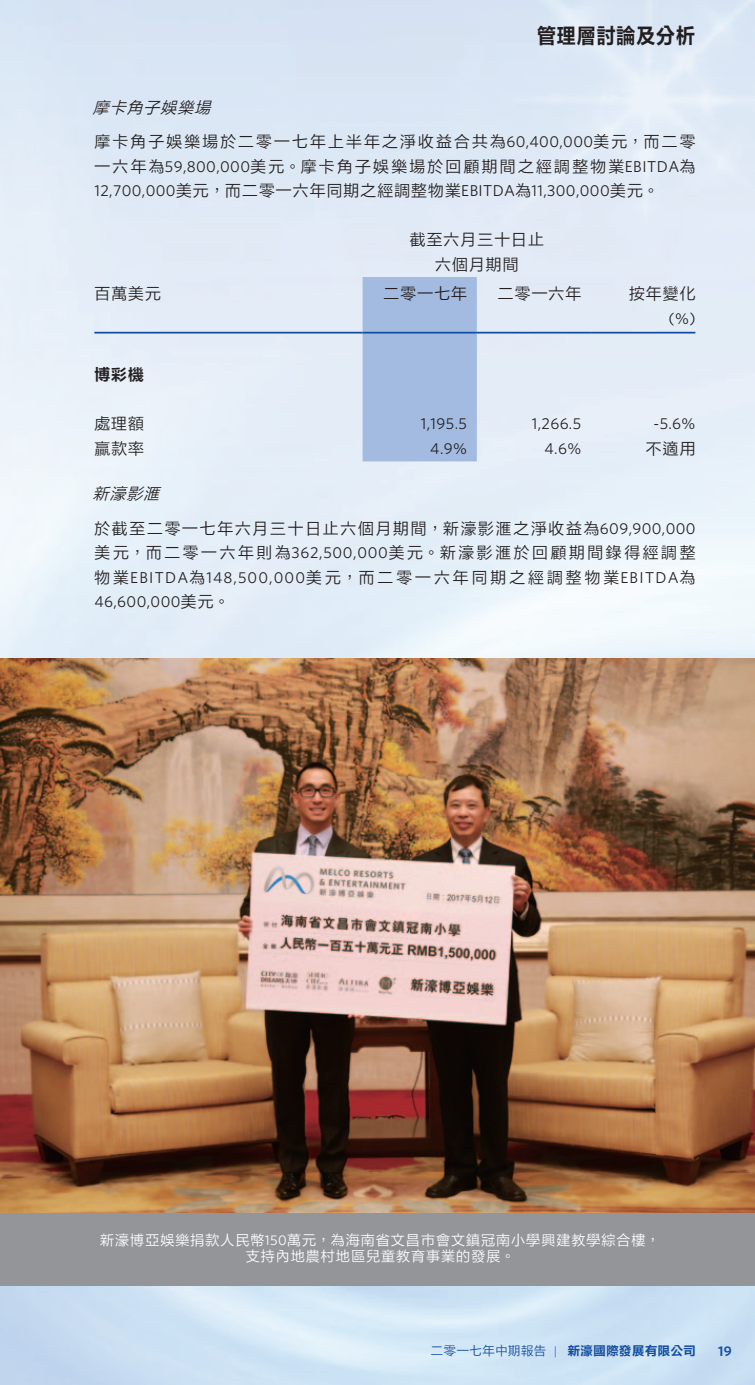
<style>
.page{position:relative;width:755px;height:1385px;background:#fff}
.page>*{position:absolute;margin:0;border:0;box-sizing:border-box;transform-origin:0 0}
.t1{font:21px "FZLTCHB B51 0";letter-spacing:.05em;color:#231f20;scale:.9 1}
.t2{font:15.75px/34.5px "FZLTXIHB B51 0";letter-spacing:.14em;color:#231f20}
.t3{font:15.75px "Whitney";letter-spacing:.025em;color:#231f20}
.t4{font:15.75px/24.5px "Whitney";letter-spacing:.07em;color:#231f20}
.t5{font:15.75px/34.5px "FZLTXIHB B51 0";letter-spacing:.115em;color:#231f20}
.t6{font:15.75px "FZLTXIHB B51 0";letter-spacing:.17em;color:#231f20}
.t7{font:15.75px/24.5px "FZLTXIHB B51 0";letter-spacing:.075em;color:#231f20;text-align:center}
.t8{font:15.75px "FZLTCHB B51 0";color:#231f20}
.t9{font:14px/15.8px "FZLTXIHB B51 0";letter-spacing:.075em;color:#fff;text-align:center}
.t10{font:600 14px "Whitney";color:#124da0}
.t11{font:12.25px "FZLTCHB B51 0";letter-spacing:.05em;color:#124da0}
.s1{font-style:italic}
.s2{font-family:"Whitney"}
.s3{font-family:"FZLTXIHB B51 0"}
.s4{font-family:"Whitney";font-weight:300}
</style>
<div class="page">
<img style="left:0;top:0;width:754px;height:1384px">
<div style="left:362px;top:277px;width:114px;height:184px;background:#a3bbe0"></div>
<hr style="left:94px;top:332px;width:268px;height:1px;background:#124da0">
<hr style="left:362px;top:332px;width:114px;height:1px;background:#124da0">
<hr style="left:476px;top:332px;width:114px;height:1px;background:#124da0">
<hr style="left:590px;top:332px;width:104px;height:1px;background:#124da0">
<div style="left:0;top:1204px;width:754px;height:81px;background:#939598"></div>
<img style="left:0;top:658px;width:754px;height:553px">
<h1 class="t1" style="left:536px;top:24px;width:177px">管理層討論及分析</h1>
<p class="t2" style="left:93px;top:90px;width:603px"><span class="s1">摩卡角子娛樂場<br></span>摩卡角子娛樂場於二零一七年上半年之淨收益合共為<span class="s2">60,400,000</span>美元，而二零</p>
<p class="t2" style="left:94px;top:149px;width:602px">一六年為<span class="s2">59,800,000</span>美元。摩卡角子娛樂場於回顧期間之經調整物業<span class="s2">EBITDA</span>為</p>
<p class="t3" style="left:94px;top:180px;width:565px">12,700,000<span class="s3">美元，而二零一六年同期之經調整物業</span>EBITDA<span class="s3">為</span>11,300,000<span class="s3">美元。</span></p>
<p class="t7" style="left:409px;top:228px;width:136px">截至六月三十日止六個月期間</p>
<p class="t2" style="left:94px;top:277px;width:68px">百萬美元</p>
<p class="t2" style="left:383px;top:277px;width:85px">二零一七年</p>
<p class="t2" style="left:497px;top:277px;width:85px">二零一六年</p>
<p class="t2" style="left:628px;top:277px;width:68px">按年變化</p>
<p class="t3" style="left:668px;top:308px;width:28px">(%)</p>
<p class="t8" style="left:94px;top:366px;width:51px">博彩機</p>
<p class="t2" style="left:94px;top:407px;width:51px">處理額</p>
<p class="t3" style="left:420px;top:413px;width:48px">1,195.5</p>
<p class="t3" style="left:531px;top:413px;width:51px">1,266.5</p>
<p class="t3" style="left:653px;top:413px;width:43px">-5.6%</p>
<p class="t2" style="left:94px;top:431px;width:51px">贏款率</p>
<p class="t3" style="left:430px;top:438px;width:38px">4.9%</p>
<p class="t3" style="left:544px;top:438px;width:38px">4.6%</p>
<p class="t2" style="left:645px;top:431px;width:51px">不適用</p>
<p class="t5" style="left:93px;top:477px;width:604px"><span class="s1">新濠影滙<br></span>於截至二零一七年六月三十日止六個月期間，新濠影滙之淨收益為<span class="s2">609,900,000</span></p>
<p class="t6" style="left:95px;top:544px;width:602px">美元，而二零一六年則為<span class="s2">362,500,000</span>美元。新濠影滙於回顧期間錄得經調整</p>
<p class="t4" style="left:94px;top:564px;width:602px"><span class="s3">物業</span>EBITDA<span class="s3">為</span>148,500,000<span class="s3">美元，而二零一六年同期之經調整物業</span>EBITDA<span class="s3">為<br></span>46,600,000<span class="s3">美元。</span></p>
<p class="t9" style="left:100px;top:1231px;width:561px">新濠博亞娛樂捐款人民幣<span class="s2">150</span>萬元，為海南省文昌市會文鎮冠南小學興建教學綜合樓，支持內地農村地區兒童教育事業的發展。</p>
<p class="t11" style="left:430px;top:1343px;width:266px"><span class="s3">二零一七年中期報告</span> <span class="s4">|</span> 新濠國際發展有限公司</p>
<p class="t10" style="left:717px;top:1341px;width:15px">19</p>
</div>
